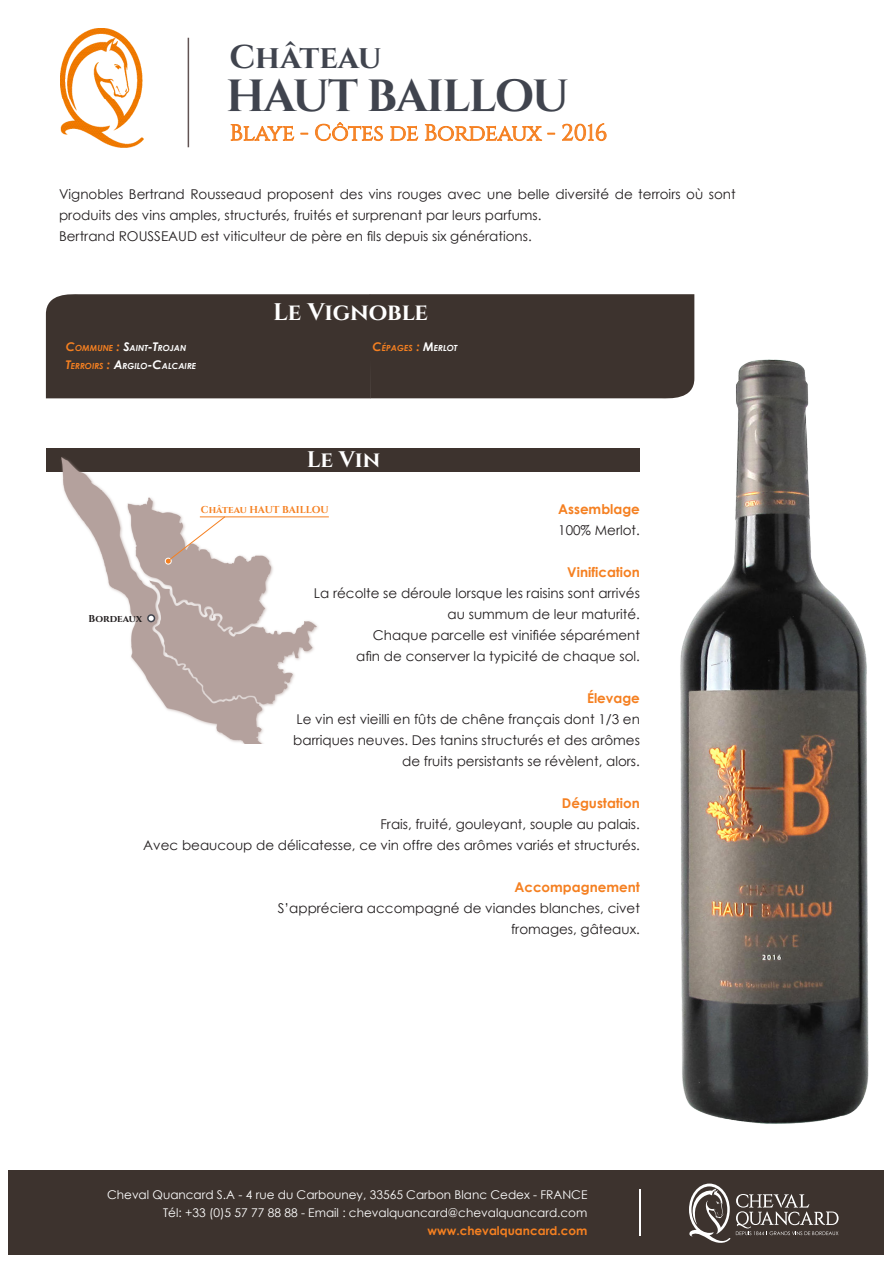
<style>
.page{position:relative;width:893px;height:1263px;background:#fff}
.page>*{position:absolute;margin:0;border:0;box-sizing:border-box;transform-origin:0 0}
.t1{font:700 45px "Cinzel";letter-spacing:-.035em;color:#40444e}
.t2{font:700 33px "Cinzel";color:#40444e}
.t3{font:700 24px "Cinzel";letter-spacing:-.01em;color:#fff}
.t4{font:22.5px "Cinzel";color:#f58021}
.t5{font:700 22.5px "Cinzel";color:#fff}
.t6{font:13.5px/21px "Century Gothic";color:#231f20}
.t7{font:700 13.5px "Century Gothic";color:#f58021}
.t8{font:12px "Century Gothic";color:#fff}
.t9{font:700 12px "Century Gothic";color:#f58021}
.t10{font:700 10.05px "Cinzel";color:#f58021}
.t11{font:700 10.05px "Cinzel";color:#231f20}
.t12{font:italic 700 8.4px "Century Gothic";color:#fff}
.t13{font:italic 700 8.4px "Century Gothic";color:#f58021}
.s1{font-size:12px;color:#f58021}
.s2{color:#f58021}
.s3{font-size:12px}
.s4{font-size:12px;color:#fff}
.s5{color:#fff}
</style>
<div class="page">
<div style="left:9px;top:1170px;width:875px;height:84px;background:#3d332e"></div>
<svg style="left:230px;top:124px;width:79px;height:17px"></svg>
<svg style="left:315px;top:122px;width:68px;height:19px"></svg>
<svg style="left:390px;top:125px;width:29px;height:16px"></svg>
<svg style="left:425px;top:124px;width:130px;height:17px"></svg>
<svg style="left:562px;top:123px;width:44px;height:18px"></svg>
<img style="left:61px;top:29px;width:82px;height:118px">
<div style="left:46px;top:448px;width:593px;height:23px;background:#3d332e"></div>
<div style="left:46px;top:294px;width:648px;height:105px;background:#3d332e"></div>
<svg style="left:689px;top:1183px;width:41px;height:60px"></svg>
<svg style="left:736px;top:1194px;width:102px;height:41px"></svg>
<hr style="left:639px;top:1189px;width:1px;height:46px;background:#fff">
<hr style="left:188px;top:38px;width:1px;height:109px;background:#615353">
<img style="left:58px;top:457px;width:264px;height:286px">
<div style="left:148px;top:615px;width:6px;height:7px;background:#fff;border-radius:50%"></div>
<div style="left:147px;top:614px;width:8px;height:8px;border:2px solid #40444e;border-radius:50%"></div>
<svg style="left:165px;top:516px;width:61px;height:48px"></svg>
<hr style="left:200px;top:516px;width:129px;height:1px;background:#f58021">
<img style="left:673px;top:325px;width:196px;height:799px">
<p class="t2" style="left:229px;top:36px;width:153px">Château</p>
<p class="t1" style="left:226px;top:68px;width:344px">HAUT BAILLOU</p>
<p class="t4" style="left:230px;top:120px;width:379px">Blaye - Côtes de Bordeaux - 2016</p>
<p class="t6" style="left:59px;top:183px;width:678px">Vignobles Bertrand Rousseaud proposent des vins rouges avec une belle diversité de terroirs où sont produits des vins amples, structurés, fruités et surprenant par leurs parfums.</p>
<p class="t6" style="left:59px;top:225px;width:474px">Bertrand ROUSSEAUD est viticulteur de père en fils depuis six générations.</p>
<p class="t3" style="left:273px;top:298px;width:157px">Le Vignoble</p>
<p class="t12" style="left:66px;top:343px;width:122px"><span class="s1">C</span><span class="s2">OMMUNE</span> <span class="s1">:</span> <span class="s3">S</span>AINT<span class="s3">-T</span>ROJAN</p>
<p class="t13" style="left:373px;top:343px;width:86px"><span class="s3">C</span>ÉPAGES <span class="s3">:</span> <span class="s4">M</span><span class="s5">ERLOT</span></p>
<p class="t12" style="left:66px;top:361px;width:132px"><span class="s1">T</span><span class="s2">ERROIRS</span> <span class="s1">:</span> <span class="s3">A</span>RGILO<span class="s3">-C</span>ALCAIRE</p>
<p class="t5" style="left:307px;top:446px;width:75px">Le Vin</p>
<p class="t7" style="left:558px;top:500px;width:83px">Assemblage</p>
<p class="t6" style="left:558px;top:519px;width:83px">100% Merlot.</p>
<p class="t7" style="left:567px;top:563px;width:74px">Vinification</p>
<p class="t6" style="left:314px;top:582px;width:328px">La récolte se déroule lorsque les raisins sont arrivés</p>
<p class="t6" style="left:448px;top:603px;width:194px">au summum de leur maturité.</p>
<p class="t6" style="left:373px;top:624px;width:269px">Chaque parcelle est vinifiée séparément</p>
<p class="t6" style="left:356px;top:645px;width:285px">afin de conserver la typicité de chaque sol.</p>
<p class="t7" style="left:587px;top:689px;width:54px">Élevage</p>
<p class="t6" style="left:297px;top:708px;width:345px">Le vin est vieilli en fûts de chêne français dont 1/3 en</p>
<p class="t6" style="left:293px;top:729px;width:348px">barriques neuves. Des tanins structurés et des arômes</p>
<p class="t6" style="left:402px;top:750px;width:239px">de fruits persistants se révèlent, alors.</p>
<p class="t7" style="left:562px;top:794px;width:80px">Dégustation</p>
<p class="t6" style="left:380px;top:813px;width:261px">Frais, fruité, gouleyant, souple au palais.</p>
<p class="t6" style="left:143px;top:834px;width:498px">Avec beaucoup de délicatesse, ce vin offre des arômes variés et structurés.</p>
<p class="t7" style="left:514px;top:878px;width:127px">Accompagnement</p>
<p class="t6" style="left:278px;top:897px;width:364px">S’appréciera accompagné de viandes blanches, civet</p>
<p class="t6" style="left:511px;top:918px;width:130px">fromages, gâteaux.</p>
<p class="t10" style="left:201px;top:504px;width:129px">Château HAUT BAILLOU</p>
<p class="t11" style="left:89px;top:612px;width:55px">Bordeaux</p>
<p class="t8" style="left:107px;top:1187px;width:482px">Cheval Quancard S.A - 4 rue du Carbouney, 33565 Carbon Blanc Cedex - FRANCE</p>
<p class="t8" style="left:163px;top:1205px;width:426px">Tél: +33 (0)5 57 77 88 88 - Email : chevalquancard@chevalquancard.com</p>
<p class="t9" style="left:428px;top:1223px;width:161px">www.chevalquancard.com</p>
</div>
